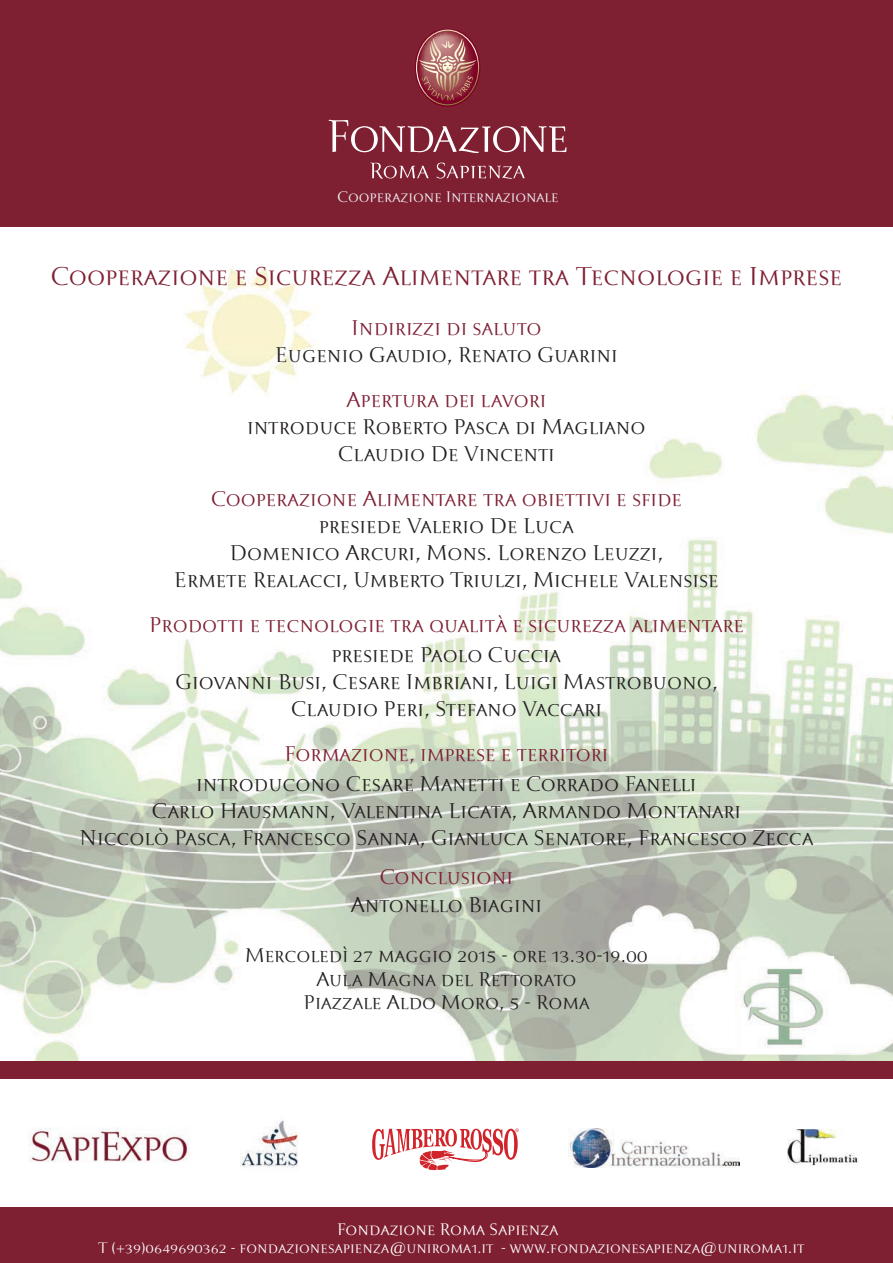
<style>
.page{position:relative;width:893px;height:1263px;background:#fff}
.page>*{position:absolute;margin:0;border:0;box-sizing:border-box;transform-origin:0 0}
.t1{font:25.5px "Sapienza Regular SC";color:#7e1f32}
.t2{font:21px/27px "Sapienza Regular SC";color:#231f20;text-align:center}
.t3{font:21px "Sapienza Regular SC";color:#7e1f32}
.t4{font:19.5px/23.4px "Sapienza Regular SC";color:#231f20;text-align:center}
.t5{font:16.5px "Sapienza Regular SC";color:#fff}
.t6{font:15px "Sapienza Regular SC";color:#fff}
.t7{font:15px "Sapienza Regular SC";color:#f2f3f5}
</style>
<div class="page">
<img style="left:0;top:268px;width:893px;height:794px">
<img style="left:788px;top:1129px;width:70px;height:37px">
<div style="left:0;top:0;width:893px;height:227px;background:#7e1f32"></div>
<svg style="left:415px;top:29px;width:65px;height:78px"></svg>
<svg style="left:329px;top:120px;width:237px;height:33px"></svg>
<svg style="left:370px;top:163px;width:59px;height:16px"></svg>
<svg style="left:436px;top:163px;width:89px;height:16px"></svg>
<svg style="left:372px;top:1128px;width:147px;height:42px"></svg>
<div style="left:0;top:1207px;width:893px;height:56px;background:#7e1f32"></div>
<div style="left:0;top:1062px;width:893px;height:17px;background:#7e1f32"></div>
<img style="left:29px;top:1128px;width:161px;height:34px">
<img style="left:569px;top:1128px;width:171px;height:39px">
<img style="left:240px;top:1120px;width:58px;height:50px">
<img style="left:736px;top:957px;width:97px;height:96px">
<p class="t7" style="left:337px;top:188px;width:223px">Cooperazione Internazionale</p>
<p class="t1" style="left:51px;top:261px;width:793px">Cooperazione e Sicurezza Alimentare tra Tecnologie e Imprese</p>
<p class="t3" style="left:351px;top:315px;width:192px">Indirizzi di saluto</p>
<p class="t2" style="left:275px;top:341px;width:344px">Eugenio Gaudio, Renato Guarini</p>
<p class="t3" style="left:346px;top:387px;width:202px">Apertura dei lavori</p>
<p class="t2" style="left:247px;top:413px;width:400px">introduce Roberto Pasca di Magliano<br>Claudio De Vincenti</p>
<p class="t3" style="left:211px;top:486px;width:473px">Cooperazione Alimentare tra obiettivi e sfide</p>
<p class="t2" style="left:174px;top:512px;width:546px">presiede Valerio De Luca<br>Domenico Arcuri, Mons. Lorenzo Leuzzi,<br>Ermete Realacci, Umberto Triulzi, Michele Valensise</p>
<p class="t3" style="left:149px;top:612px;width:597px">Prodotti e tecnologie tra qualità e sicurezza alimentare</p>
<p class="t2" style="left:175px;top:641px;width:544px">presiede Paolo Cuccia<br>Giovanni Busi, Cesare Imbriani, Luigi Mastrobuono,<br>Claudio Peri, Stefano Vaccari</p>
<p class="t3" style="left:284px;top:741px;width:326px">Formazione, imprese e territori</p>
<p class="t2" style="left:79px;top:770px;width:736px">introducono Cesare Manetti e Corrado Fanelli<br>Carlo Hausmann, Valentina Licata, Armando Montanari<br>Niccolò Pasca, Francesco Sanna, Gianluca Senatore, Francesco Zecca</p>
<p class="t3" style="left:380px;top:864px;width:135px">Conclusioni</p>
<p class="t2" style="left:351px;top:891px;width:193px">Antonello Biagini</p>
<p class="t4" style="left:245px;top:944px;width:405px">Mercoledì 27 maggio 2015 - ore 13.30-19.00<br>Aula Magna del Rettorato<br>Piazzale Aldo Moro, 5 - Roma</p>
<p class="t5" style="left:337px;top:1219px;width:223px">Fondazione Roma Sapienza</p>
<p class="t6" style="left:98px;top:1239px;width:708px">T (+39)0649690362 - fondazionesapienza@uniroma1.it - www.fondazionesapienza@uniroma1.it</p>
</div>
